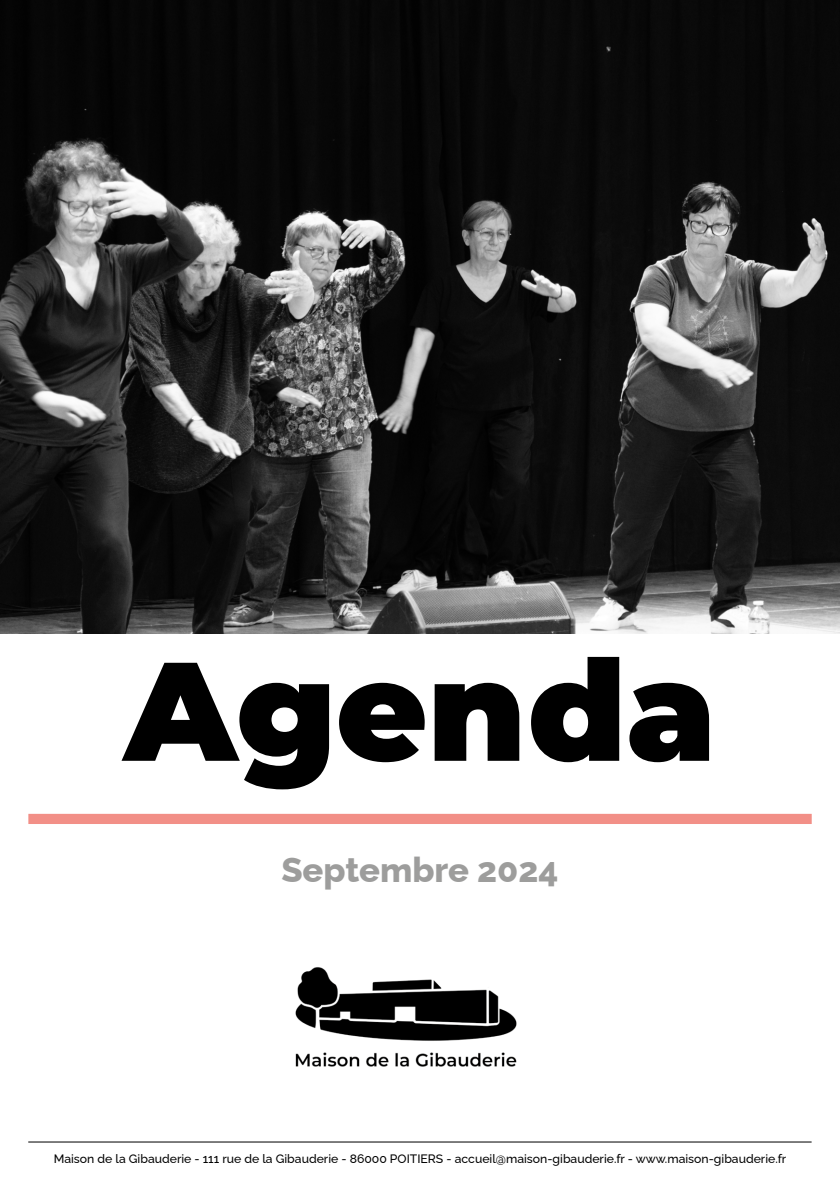
<style>
.page{position:relative;width:840px;height:1191px;background:#fff}
.page>*{position:absolute;margin:0;border:0;box-sizing:border-box;transform-origin:0 0}
.t1{font:900 140px "Montserrat";color:#000}
.t2{font:800 34.6px "Raleway";color:#9d9d9c}
.t3{font:500 12.2px "Raleway";color:#000}
</style>
<div class="page">
<img style="left:0;top:0;width:839px;height:633px">
<img style="left:295px;top:967px;width:222px;height:100px">
<div style="left:28px;top:814px;width:783px;height:10px;background:#f28f87"></div>
<hr style="left:28px;top:1141px;width:783px;height:1px;background:#000">
<h1 class="t1" style="left:124px;top:606px;width:592px">Agenda</h1>
<h2 class="t2" style="left:281px;top:842px;width:278px">Septembre 2024</h2>
<p class="t3" style="left:54px;top:1148px;width:733px">Maison de la Gibauderie - 111 rue de la Gibauderie - 86000 POITIERS - accueil@maison-gibauderie.fr - www.maison-gibauderie.fr</p>
</div>
